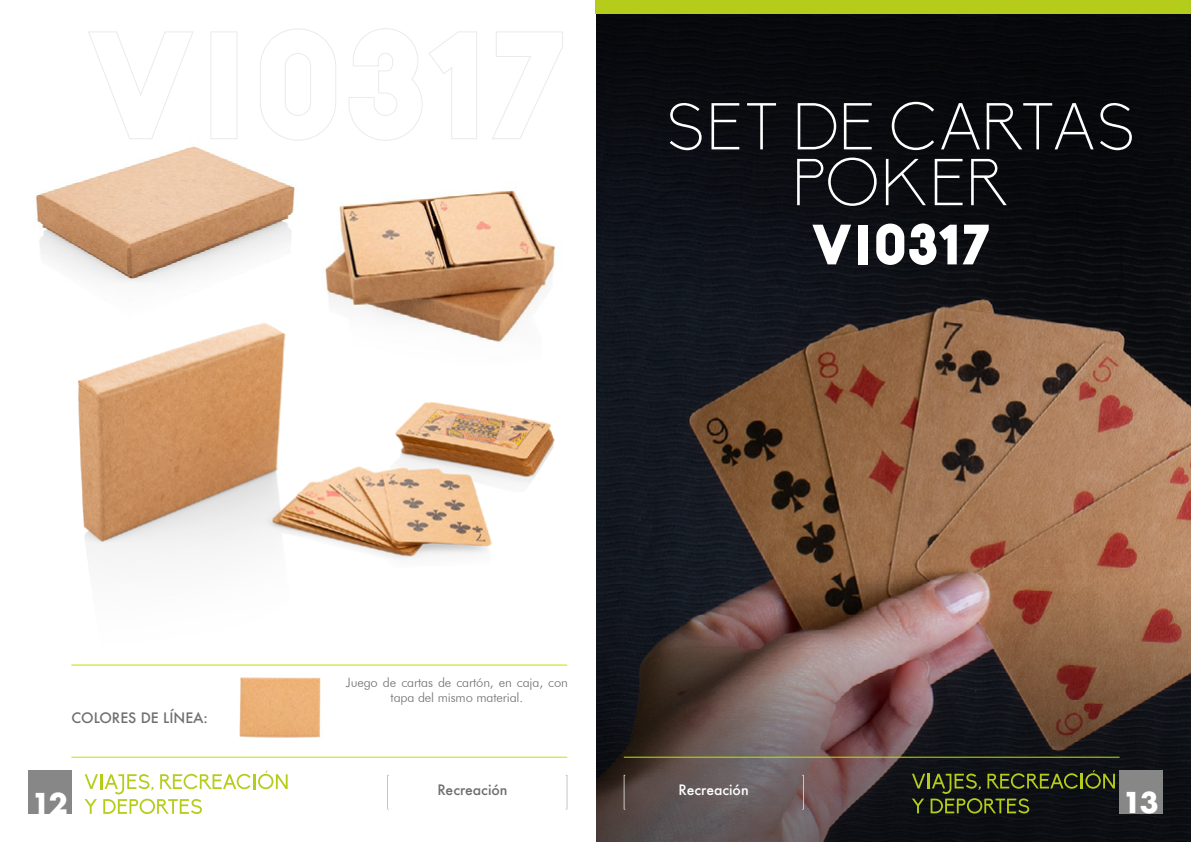
<style>
.page{position:relative;width:1191px;height:842px;background:#fff}
.page>*{position:absolute;margin:0;border:0;box-sizing:border-box;transform-origin:0 0}
.t1{font:300 65px/55.8px "Biko";color:#fff;text-align:center}
.t2{font:900 55.8px "Biko";color:#fff}
.t3{font:700 28px "Futura";color:#fff}
.t4{font:500 14px "Futura";color:#706f6f}
.t5{font:500 14px "Futura";color:#fff}
.t6{font:300 13px/15px "Futura BT";letter-spacing:-.01em;color:#706f6f;text-align:center}
</style>
<div class="page">
<img style="left:596px;top:259px;width:595px;height:325px">
<img style="left:596px;top:584px;width:595px;height:258px">
<div style="left:596px;top:0;width:595px;height:259px;background:#090a0e"></div>
<hr style="left:71px;top:757px;width:496px;height:1px;background:#b7e600">
<hr style="left:624px;top:757px;width:495px;height:1px;background:#b7e600">
<svg style="left:387px;top:775px;width:2px;height:34px"></svg>
<svg style="left:566px;top:775px;width:1px;height:34px"></svg>
<svg style="left:624px;top:775px;width:1px;height:34px"></svg>
<svg style="left:802px;top:775px;width:1px;height:34px"></svg>
<div style="left:596px;top:0;width:595px;height:14px;background:#b5cd1a"></div>
<svg style="left:85px;top:771px;width:203px;height:43px"></svg>
<svg style="left:912px;top:770px;width:203px;height:43px;background:#2b3115"></svg>
<div style="left:28px;top:771px;width:43px;height:43px;background:#878787"></div>
<div style="left:1119px;top:771px;width:43px;height:43px;background:#878787"></div>
<img style="left:71px;top:272px;width:541px;height:427px">
<img style="left:300px;top:190px;width:268px;height:191px">
<img style="left:34px;top:146px;width:274px;height:209px">
<img style="left:232px;top:668px;width:94px;height:70px">
<h1 class="t1" style="left:666px;top:101px;width:471px">SET DE CARTAS<br>POKER</h1>
<p class="t4" style="left:71px;top:709px;width:138px">COLORES DE LÍNEA:</p>
<p class="t6" style="left:346px;top:674px;width:223px">Juego de cartas de cartón, en caja, con tapa del mismo material.</p>
<h2 class="t2" style="left:811px;top:210px;width:180px">VI0317</h2>
<p class="t4" style="left:437px;top:781px;width:72px">Recreación</p>
<p class="t5" style="left:678px;top:781px;width:72px">Recreación</p>
<h3 class="t3" style="left:32px;top:783px;width:38px">12</h3>
<h3 class="t3" style="left:1122px;top:782px;width:38px">13</h3>
</div>
